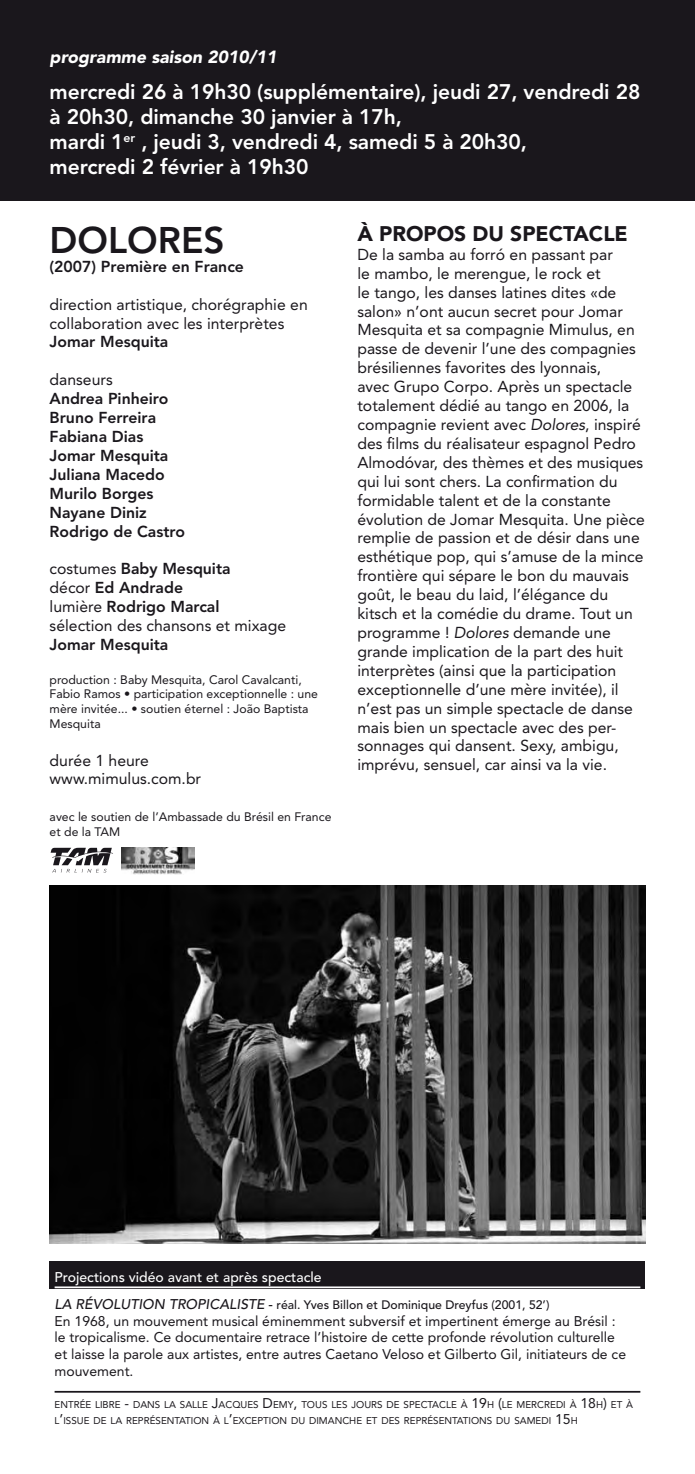
<style>
.page{position:relative;width:695px;height:1474px;background:#fff}
.page>*{position:absolute;margin:0;border:0;box-sizing:border-box;transform-origin:0 0}
.t1{font:800 36.75px "Avenir";color:#1a171c}
.t2{font:800 21px/25.2px "Avenir";letter-spacing:-.005em;color:#fff}
.t3{font:900 21px "Avenir";color:#1a171c}
.t4{font:italic 900 17.5px "Avenir";color:#fff}
.t5{font:15.75px/18.9px "Avenir";color:#1a171c}
.t6{font:800 15.75px/18.9px "Avenir";color:#1a171c}
.t7{font:14px/16.8px "Avenir";color:#1a171c}
.t8{font:500 14px "Avenir";color:#fff}
.t9{font:12.25px/14.7px "Avenir";color:#1a171c}
.t10{font:500 12.25px "Avenir";color:#1a171c}
.t11{font:9.8px/16.8px "Avenir";color:#1a171c}
.s1{font-weight:800}
.s2{font-style:italic}
.s3{font-style:italic;font-size:14px}
.s4{font-size:14px}
</style>
<div class="page">
<div style="left:0;top:0;width:693px;height:200px;background:#1a171c"></div>
<div style="left:50px;top:1261px;width:595px;height:27px;background:#1a171c"></div>
<hr style="left:55px;top:1286px;width:585px;height:2px;background:#fff">
<hr style="left:55px;top:1390px;width:585px;height:2px;background:#1a171c">
<img style="left:50px;top:885px;width:595px;height:358px">
<svg style="left:51px;top:847px;width:62px;height:25px"></svg>
<img style="left:121px;top:847px;width:74px;height:27px">
<p class="t4" style="left:50px;top:46px;width:229px">programme saison 2010/11</p>
<h2 class="t2" style="left:50px;top:79px;width:592px">mercredi 26 à 19h30 (supplémentaire), jeudi 27, vendredi 28 à 20h30, dimanche 30 janvier à 17h,<br>mardi 1<sup>er</sup> , jeudi 3, vendredi 4, samedi 5 à 20h30,<br>mercredi 2 février à 19h30</h2>
<h1 class="t1" style="left:50px;top:218px;width:26px">dolores</h1>
<p class="t6" style="left:50px;top:257px;width:196px">(2007) Première en France</p>
<p class="t5" style="left:50px;top:295px;width:259px">direction artistique, chorégraphie en collaboration avec les interprètes</p>
<p class="t6" style="left:50px;top:332px;width:120px">Jomar Mesquita</p>
<p class="t5" style="left:50px;top:370px;width:65px">danseurs</p>
<p class="t6" style="left:50px;top:389px;width:137px">Andrea Pinheiro<br>Bruno Ferreira<br>Fabiana Dias<br>Jomar Mesquita<br>Juliana Macedo<br>Murilo Borges<br>Nayane Diniz<br>Rodrigo de Castro</p>
<p class="t5" style="left:50px;top:559px;width:238px">costumes <span class="s1">Baby Mesquita<br></span>décor <span class="s1">Ed Andrade<br></span>lumière <span class="s1">Rodrigo Marcal </span>sélection des chansons et mixage</p>
<p class="t6" style="left:50px;top:635px;width:120px">Jomar Mesquita</p>
<p class="t9" style="left:50px;top:672px;width:270px">production : Baby Mesquita, Carol Cavalcanti, Fabio Ramos • participation exceptionnelle : une mère invitée... • soutien éternel : João Baptista Mesquita</p>
<p class="t5" style="left:50px;top:750px;width:153px">durée 1 heure www.mimulus.com.br</p>
<p class="t9" style="left:50px;top:809px;width:283px">avec le soutien de l’Ambassade du Brésil en France et de la TAM</p>
<h2 class="t3" style="left:357px;top:221px;width:37px">À PROPOS</h2>
<h2 class="t3" style="left:472px;top:221px;width:52px">DU SPECTACLE</h2>
<p class="t5" style="left:357px;top:245px;width:289px">De la samba au forró en passant par<br>le mambo, le merengue, le rock et<br>le tango, les danses latines dites «de salon» n’ont aucun secret pour Jomar Mesquita et sa compagnie Mimulus, en passe de devenir l’une des compagnies brésiliennes favorites des lyonnais,<br>avec Grupo Corpo. Après un spectacle totalement dédié au tango en 2006, la compagnie revient avec <span class="s2">Dolores</span>, inspiré des films du réalisateur espagnol Pedro Almodóvar, des thèmes et des musiques qui lui sont chers. La confirmation du formidable talent et de la constante évolution de Jomar Mesquita. Une pièce remplie de passion et de désir dans une esthétique pop, qui s’amuse de la mince frontière qui sépare le bon du mauvais goût, le beau du laid, l’élégance du kitsch et la comédie du drame. Tout un programme ! <span class="s2">Dolores</span> demande une grande implication de la part des huit interprètes (ainsi que la participation exceptionnelle d’une mère invitée), il n’est pas un simple spectacle de danse mais bien un spectacle avec des per&shy;sonnages qui dansent. Sexy, ambigu, imprévu, sensuel, car ainsi va la vie.</p>
<p class="t8" style="left:55px;top:1268px;width:268px">Projections vidéo avant et après spectacle</p>
<p class="t10" style="left:55px;top:1297px;width:496px"><span class="s3">LA RÉVOLUTION TROPICALISTE</span> <span class="s4">-</span> réal. Yves Billon et Dominique Dreyfus (2001, 52’)</p>
<p class="t7" style="left:55px;top:1312px;width:573px">En 1968, un mouvement musical éminemment subversif et impertinent émerge au Brésil : le tropicalisme. Ce documentaire retrace l’histoire de cette profonde révolution culturelle et laisse la parole aux artistes, entre autres Caetano Veloso et Gilberto Gil, initiateurs de ce mouvement.</p>
<p class="t11" style="left:55px;top:1395px;width:580px">ENTRÉE LIBRE <span class="s4">-</span> DANS LA SALLE <span class="s4">J</span>ACQUES <span class="s4">D</span> EMY<span class="s4">,</span> TOUS LES JOURS DE SPECTACLE À <span class="s4">19</span>H <span class="s4">(</span>LE MERCREDI À <span class="s4">18</span>H<span class="s4">)</span> ET À<br>L<span class="s4">’</span>ISSUE DE LA REPRÉSENTATION À L<span class="s4">’</span>EXCEPTION DU DIMANCHE ET DES REPRÉSENTATIONS DU SAMEDI <span class="s4">15</span>H</p>
</div>
